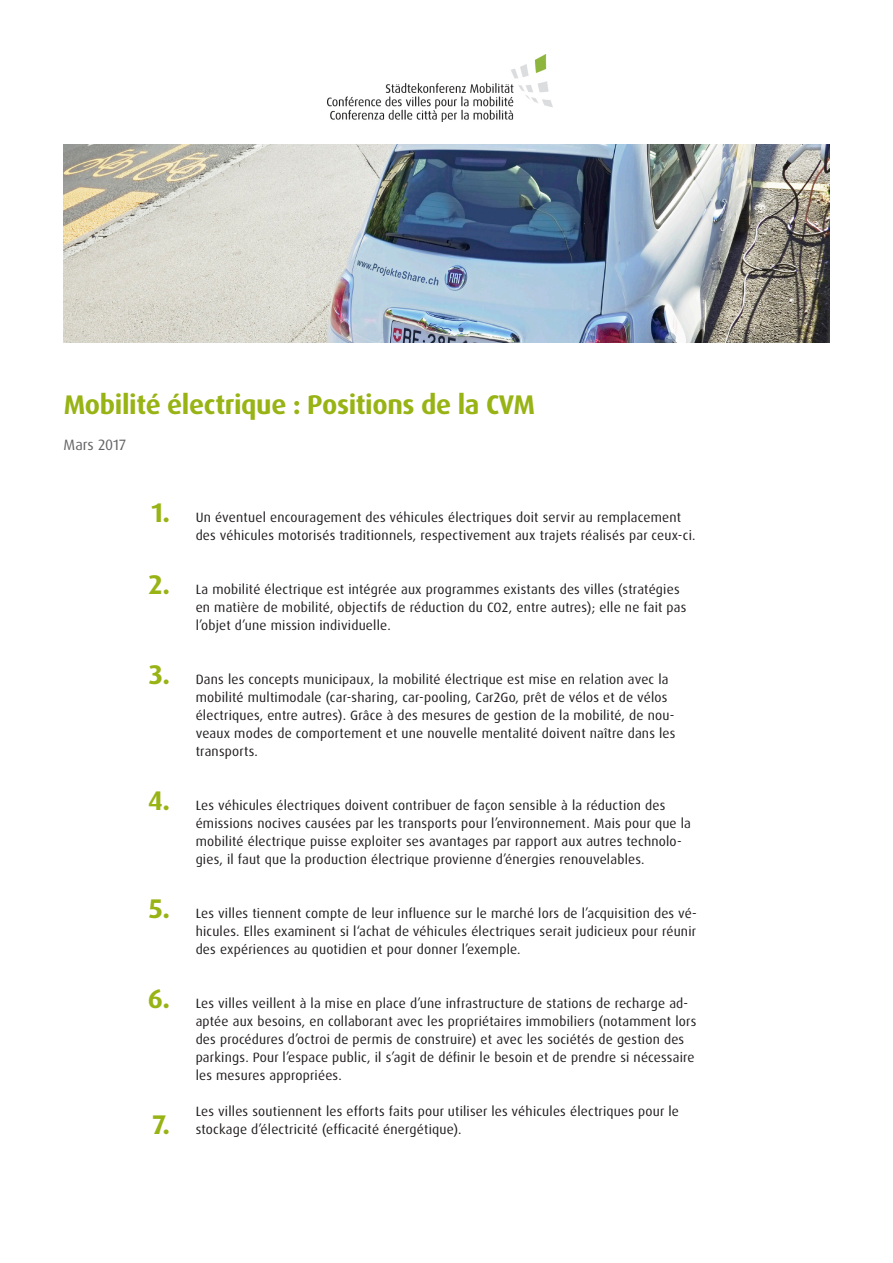
<style>
.page{position:relative;width:893px;height:1263px;background:#fff}
.page>*{position:absolute;margin:0;border:0;box-sizing:border-box;transform-origin:0 0}
.t1{font:700 27px "Dax OT";letter-spacing:-.015em;color:#97b314}
.t2{font:15px "Dax OT";color:#636366}
.t3{font:13.5px/18px "Dax OT";letter-spacing:.015em;color:#231f20}
</style>
<div class="page">
<img style="left:64px;top:144px;width:765px;height:198px">
<img style="left:327px;top:55px;width:226px;height:67px">
<p class="t1" style="left:64px;top:387px;width:473px">Mobilité électrique : Positions de la CVM</p>
<p class="t2" style="left:63px;top:436px;width:64px">Mars 2017</p>
<p class="t1" style="left:152px;top:495px;width:20px">1.</p>
<p class="t1" style="left:148px;top:567px;width:23px">2.</p>
<p class="t1" style="left:149px;top:657px;width:23px">3.</p>
<p class="t1" style="left:148px;top:783px;width:23px">4.</p>
<p class="t1" style="left:149px;top:891px;width:23px">5.</p>
<p class="t1" style="left:148px;top:981px;width:24px">6.</p>
<p class="t1" style="left:152px;top:1107px;width:19px">7.</p>
<p class="t3" style="left:196px;top:508px;width:501px">Un éventuel encouragement des véhicules électriques doit servir au remplacement des véhicules motorisés traditionnels, respectivement aux trajets réalisés par ceux-ci.</p>
<p class="t3" style="left:196px;top:580px;width:492px">La mobilité électrique est intégrée aux programmes existants des villes (stratégies en matière de mobilité, objectifs de réduction du CO2, entre autres); elle ne fait pas l’objet d’une mission individuelle.</p>
<p class="t3" style="left:196px;top:670px;width:481px">Dans les concepts municipaux, la mobilité électrique est mise en relation avec la mobilité multimodale (car-sharing, car-pooling, Car2Go, prêt de vélos et de vélos électriques, entre autres). Grâce à des mesures de gestion de la mobilité, de nou&shy;veaux modes de comportement et une nouvelle mentalité doivent naître dans les transports.</p>
<p class="t3" style="left:196px;top:796px;width:497px">Les véhicules électriques doivent contribuer de façon sensible à la réduction des émissions nocives causées par les transports pour l’environnement. Mais pour que la mobilité électrique puisse exploiter ses avantages par rapport aux autres technolo&shy;gies, il faut que la production électrique provienne d’énergies renouvelables.</p>
<p class="t3" style="left:196px;top:904px;width:503px;text-align:justify">Les villes tiennent compte de leur influence sur le marché lors de l’acquisition des vé&shy;hicules. Elles examinent si l‘achat de véhicules électriques serait judicieux pour réunir des expériences au quotidien et pour donner l’exemple.</p>
<p class="t3" style="left:196px;top:994px;width:502px">Les villes veillent à la mise en place d’une infrastructure de stations de recharge ad&shy;aptée aux besoins, en collaborant avec les propriétaires immobiliers (notamment lors des procédures d’octroi de permis de construire) et avec les sociétés de gestion des parkings. Pour l’espace public, il s’agit de définir le besoin et de prendre si nécessaire les mesures appropriées.</p>
<p class="t3" style="left:196px;top:1102px;width:485px">Les villes soutiennent les efforts faits pour utiliser les véhicules électriques pour le stockage d’électricité (efficacité énergétique).</p>
</div>
